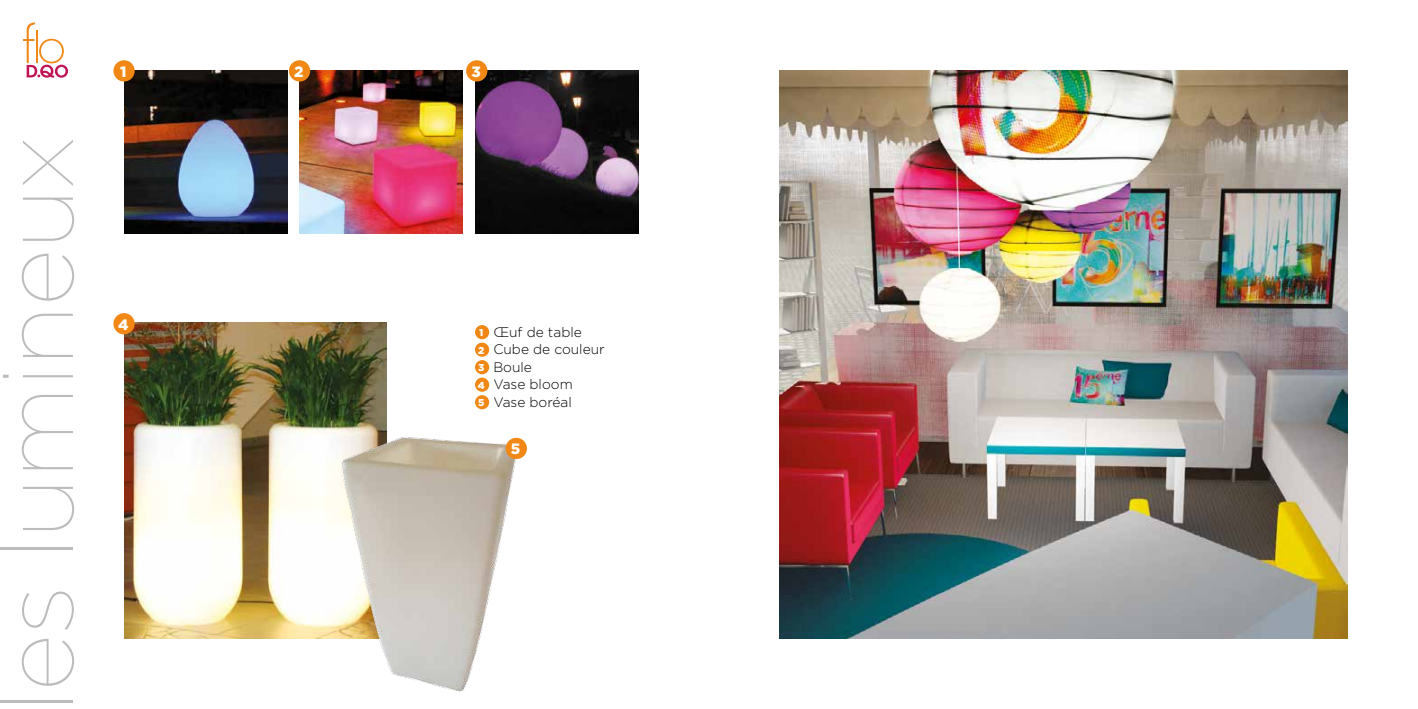
<style>
.page{position:relative;width:1418px;height:709px;background:#fff}
.page>*{position:absolute;margin:0;border:0;box-sizing:border-box;transform-origin:0 0}
.t1{font:100 100px "Gotham";letter-spacing:-.01em;color:#bcbcbc}
.t2{font:900 15px "Gotham";color:#fff}
.t3{font:300 13.75px/17.5px "Gotham";color:#000}
.s1{font-weight:900;font-size:10px;color:#fff}
</style>
<div class="page">
<img style="left:780px;top:71px;width:566px;height:567px">
<svg style="left:23px;top:22px;width:45px;height:56px"></svg>
<img style="left:124px;top:71px;width:163px;height:163px">
<img style="left:475px;top:71px;width:163px;height:163px">
<img style="left:299px;top:71px;width:163px;height:163px">
<img style="left:124px;top:322px;width:262px;height:316px">
<img style="left:333px;top:425px;width:194px;height:267px">
<div style="left:113px;top:60px;width:22px;height:21px;background:#f18815;border-radius:50%"></div>
<div style="left:289px;top:60px;width:21px;height:21px;background:#f18815;border-radius:50%"></div>
<div style="left:466px;top:60px;width:21px;height:21px;background:#f18815;border-radius:50%"></div>
<div style="left:113px;top:313px;width:22px;height:21px;background:#f18815;border-radius:50%"></div>
<div style="left:505px;top:438px;width:22px;height:21px;background:#f18815;border-radius:50%"></div>
<div style="left:475px;top:325px;width:14px;height:14px;background:#f18815;border-radius:50%"></div>
<div style="left:475px;top:342px;width:14px;height:15px;background:#f18815;border-radius:50%"></div>
<div style="left:475px;top:360px;width:14px;height:14px;background:#f18815;border-radius:50%"></div>
<div style="left:475px;top:377px;width:14px;height:15px;background:#f18815;border-radius:50%"></div>
<div style="left:475px;top:395px;width:14px;height:14px;background:#f18815;border-radius:50%"></div>
<h1 class="t1" style="left:-24px;top:712px;width:578px;rotate:-90deg">les lumineux</h1>
<p class="t2" style="left:120px;top:61px;width:8px">1</p>
<p class="t2" style="left:294px;top:61px;width:11px">2</p>
<p class="t2" style="left:471px;top:61px;width:11px">3</p>
<p class="t2" style="left:118px;top:314px;width:12px">4</p>
<p class="t3" style="left:478px;top:323px;width:128px"><span class="s1">1</span> Œuf de table<br><span class="s1">2</span> Cube de couleur<br><span class="s1">3</span> Boule<br><span class="s1">4</span> Vase bloom<br><span class="s1">5</span> Vase boréal</p>
<p class="t2" style="left:511px;top:439px;width:11px">5</p>
</div>
